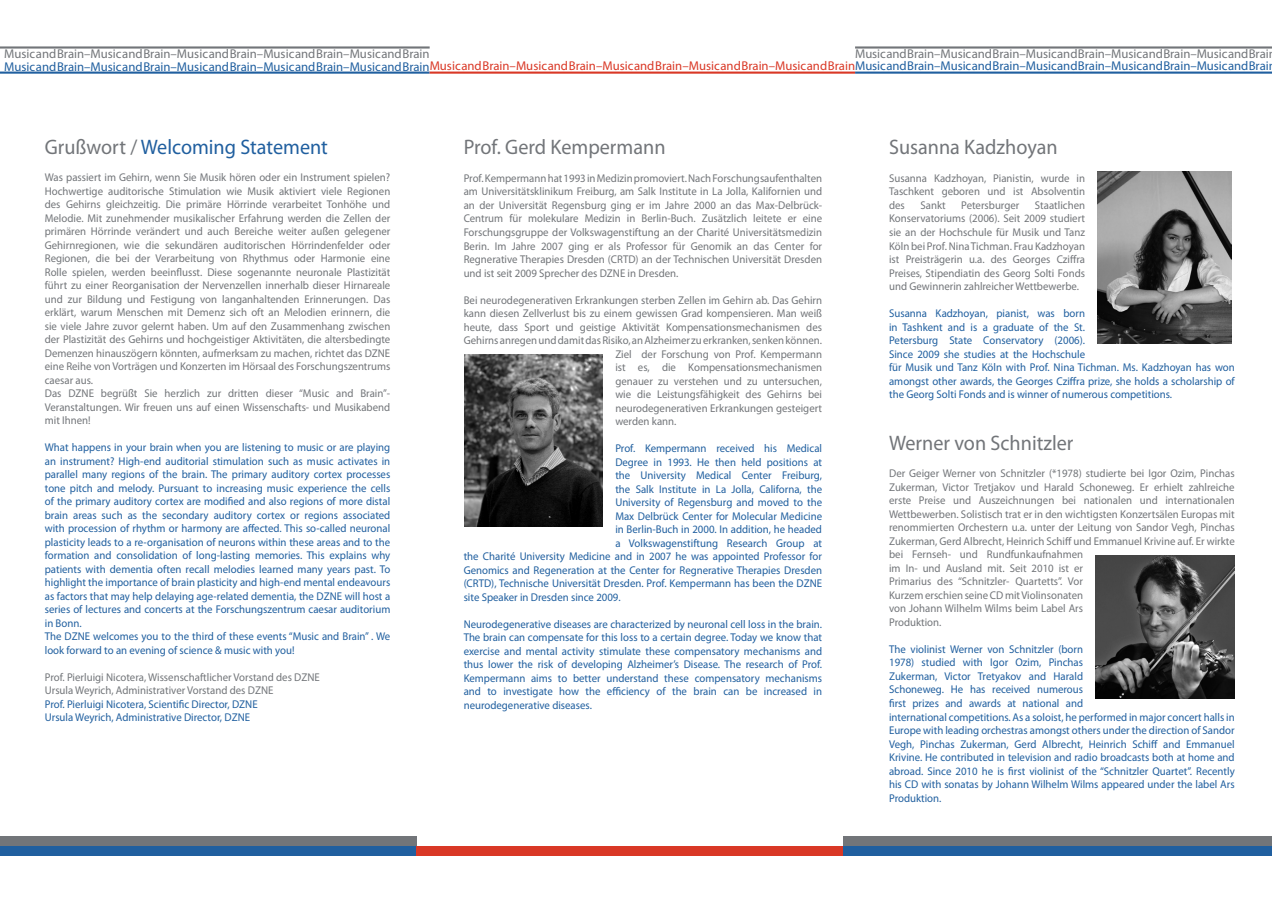
<style>
.page{position:relative;width:1272px;height:902px;background:#fff}
.page>*{position:absolute;margin:0;border:0;box-sizing:border-box;transform-origin:0 0}
.t1{font:21px "Myriad Pro";color:#727579;scale:.96 1}
.t2{font:21px "Myriad Pro";color:#205f9f;scale:.96 1}
.t3{font:12.75px "Myriad Pro";color:#205f9f}
.t4{font:12.75px "Myriad Pro";color:#727579}
.t5{font:11.25px/13.5px "Myriad Pro";color:#727579;text-align:justify;scale:.96 1}
.t6{font:11.25px/13.5px "Myriad Pro";color:#205f9f;scale:.96 1}
.s1{color:#d93826}
.s2{color:#727579}
</style>
<div class="page">
<div style="left:0;top:835px;width:416px;height:10px;background:#727579"></div>
<div style="left:0;top:845px;width:416px;height:10px;background:#205f9f"></div>
<div style="left:416px;top:845px;width:427px;height:10px;background:#d93826"></div>
<hr style="left:855px;top:72px;width:416px;height:2px;background:#205f9f">
<hr style="left:855px;top:46px;width:416px;height:3px;background:#727579">
<hr style="left:0;top:72px;width:429px;height:2px;background:#205f9f">
<hr style="left:0;top:46px;width:429px;height:3px;background:#727579">
<div style="left:843px;top:835px;width:428px;height:10px;background:#727579"></div>
<div style="left:843px;top:845px;width:428px;height:10px;background:#205f9f"></div>
<hr style="left:429px;top:72px;width:426px;height:2px;background:#d93826">
<img style="left:1095px;top:555px;width:139px;height:143px">
<img style="left:1097px;top:171px;width:134px;height:172px">
<img style="left:464px;top:355px;width:138px;height:171px">
<p class="t4" style="left:4px;top:46px;width:427px">Music and Brain–Music and Brain–Music and Brain–Music and Brain–Music and Brain</p>
<p class="t4" style="left:855px;top:46px;width:415px">Music and Brain–Music and Brain–Music and Brain–Music and Brain–Music and Brai</p>
<p class="t3" style="left:4px;top:58px;width:1265px">Music and Brain–Music and Brain–Music and Brain–Music and Brain–Music and Brain<span class="s1">Music and Brain–Music and Brain–Music and Brain–Music and Brain–Music and Brain</span>Music and Brain–Music and Brain–Music and Brain–Music and Brain–Music and Brai</p>
<p class="t2" style="left:45px;top:134px;width:296px"><span class="s2">Grußwort /</span> Welcoming Statement</p>
<p class="t5" style="left:45px;top:170px;width:361px">Was passiert im Gehirn, wenn Sie Musik hören oder ein Instrument spielen?<br>Hochwertige auditorische Stimulation wie Musik aktiviert viele Regionen des Gehirns gleichzeitig. Die primäre Hörrinde verarbeitet Tonhöhe und Melodie. Mit zunehmender musikalischer Erfahrung werden die Zellen der primären Hörrinde verändert und auch Bereiche weiter außen gelegener Gehirnregionen, wie die sekundären auditorischen Hörrindenfelder oder Regionen, die bei der Verarbeitung von Rhythmus oder Harmonie eine Rolle spielen, werden beeinflusst. Diese sogenannte neuronale Plastizität führt zu einer Reorganisation der Nervenzellen innerhalb dieser Hirnareale und zur Bildung und Festigung von langanhaltenden Erinnerungen. Das erklärt, warum Menschen mit Demenz sich oft an Melodien erinnern, die sie viele Jahre zuvor gelernt haben. Um auf den Zusammenhang zwischen der Plastizität des Gehirns und hochgeistiger Aktivitäten, die altersbedingte Demenzen hinauszögern könnten, aufmerksam zu machen, richtet das DZNE eine Reihe von Vorträgen und Konzerten im Hörsaal des Forschungszentrums caesar aus.</p>
<p class="t5" style="left:45px;top:386px;width:361px">Das DZNE begrüßt Sie herzlich zur dritten dieser “Music and Brain”- Veranstaltungen. Wir freuen uns auf einen Wissenschafts- und Musikabend mit Ihnen!</p>
<p class="t6" style="left:45px;top:440px;width:361px;text-align:justify">What happens in your brain when you are listening to music or are playing an instrument? High-end auditorial stimulation such as music activates in parallel many regions of the brain. The primary auditory cortex processes tone pitch and melody. Pursuant to increasing music experience the cells of the primary auditory cortex are modified and also regions of more distal brain areas such as the secondary auditory cortex or regions associated with procession of rhythm or harmony are affected. This so-called neuronal plasticity leads to a re-organisation of neurons within these areas and to the formation and consolidation of long-lasting memories. This explains why patients with dementia often recall melodies learned many years past. To highlight the importance of brain plasticity and high-end mental endeavours as factors that may help delaying age-related dementia, the DZNE will host a series of lectures and concerts at the Forschungszentrum caesar auditorium in Bonn.</p>
<p class="t6" style="left:45px;top:629px;width:361px">The DZNE welcomes you to the third of these events “Music and Brain” . We look forward to an evening of science &amp; music with you!</p>
<p class="t5" style="left:45px;top:670px;width:288px">Prof. Pierluigi Nicotera, Wissenschaftlicher Vorstand des DZNE</p>
<p class="t5" style="left:45px;top:683px;width:240px">Ursula Weyrich, Administrativer Vorstand des DZNE</p>
<p class="t6" style="left:45px;top:697px;width:223px">Prof. Pierluigi Nicotera, Scientific Director, DZNE</p>
<p class="t6" style="left:45px;top:710px;width:215px">Ursula Weyrich, Administrative Director, DZNE</p>
<p class="t1" style="left:463px;top:134px;width:212px">Prof. Gerd Kempermann</p>
<p class="t5" style="left:463px;top:171px;width:375px">Prof. Kempermann hat 1993 in Medizin promoviert. Nach Forschungsaufenthalten am Universitätsklinikum Freiburg, am Salk Institute in La Jolla, Kalifornien und an der Universität Regensburg ging er im Jahre 2000 an das Max-Delbrück-Centrum für molekulare Medizin in Berlin-Buch. Zusätzlich leitete er eine Forschungsgruppe der Volkswagenstiftung an der Charité Universitätsmedizin Berin. Im Jahre 2007 ging er als Professor für Genomik an das Center for Regnerative Therapies Dresden (CRTD) an der Technischen Universität Dresden und ist seit 2009 Sprecher des DZNE in Dresden.</p>
<p class="t5" style="left:463px;top:293px;width:375px">Bei neurodegenerativen Erkrankungen sterben Zellen im Gehirn ab. Das Gehirn</p>
<p class="t5" style="left:463px;top:306px;width:375px">kann diesen Zellverlust bis zu einem gewissen Grad kompensieren. Man weiß</p>
<p class="t5" style="left:463px;top:320px;width:375px">heute, dass Sport und geistige Aktivität Kompensationsmechanismen des</p>
<p class="t5" style="left:463px;top:333px;width:375px">Gehirns anregen und damit das Risiko, an Alzheimer zu erkranken, senken können.</p>
<p class="t5" style="left:615px;top:347px;width:217px">Ziel der Forschung von Prof. Kempermann</p>
<p class="t5" style="left:615px;top:360px;width:217px">ist es, die Kompensationsmechanismen</p>
<p class="t5" style="left:615px;top:374px;width:217px">genauer zu verstehen und zu untersuchen,</p>
<p class="t5" style="left:615px;top:387px;width:217px">wie die Leistungsfähigkeit des Gehirns bei</p>
<p class="t5" style="left:615px;top:401px;width:217px">neurodegenerativen Erkrankungen gesteigert</p>
<p class="t5" style="left:615px;top:414px;width:65px">werden kann.</p>
<p class="t6" style="left:615px;top:441px;width:217px">Prof. Kempermann received his Medical</p>
<p class="t6" style="left:615px;top:455px;width:217px">Degree in 1993. He then held positions at</p>
<p class="t6" style="left:615px;top:468px;width:217px">the University Medical Center Freiburg,</p>
<p class="t6" style="left:615px;top:482px;width:217px">the Salk Institute in La Jolla, Californa, the</p>
<p class="t6" style="left:615px;top:495px;width:217px">University of Regensburg and moved to the</p>
<p class="t6" style="left:615px;top:509px;width:217px">Max Delbrück Center for Molecular Medicine</p>
<p class="t6" style="left:615px;top:522px;width:217px">in Berlin-Buch in 2000. In addition, he headed</p>
<p class="t6" style="left:615px;top:536px;width:217px">a Volkswagenstiftung Research Group at</p>
<p class="t6" style="left:463px;top:549px;width:375px">the Charité University Medicine and in 2007 he was appointed Professor for</p>
<p class="t6" style="left:463px;top:563px;width:375px">Genomics and Regeneration at the Center for Regnerative Therapies Dresden</p>
<p class="t6" style="left:463px;top:576px;width:375px">(CRTD), Technische Universität Dresden. Prof. Kempermann has been the DZNE</p>
<p class="t6" style="left:463px;top:590px;width:165px">site Speaker in Dresden since 2009.</p>
<p class="t6" style="left:463px;top:617px;width:375px;text-align:justify">Neurodegenerative diseases are characterized by neuronal cell loss in the brain.<br>The brain can compensate for this loss to a certain degree. Today we know that exercise and mental activity stimulate these compensatory mechanisms and thus lower the risk of developing Alzheimer’s Disease. The research of Prof.<br>Kempermann aims to better understand these compensatory mechanisms and to investigate how the efficiency of the brain can be increased in neurodegenerative diseases.</p>
<p class="t1" style="left:889px;top:134px;width:177px">Susanna Kadzhoyan</p>
<p class="t5" style="left:889px;top:171px;width:206px">Susanna Kadzhoyan, Pianistin, wurde in Taschkent geboren und ist Absolventin des</p>
<p class="t5" style="left:889px;top:198px;width:206px;text-indent:146px">Staatlichen Konservatoriums (2006). Seit 2009 studiert sie an der Hochschule für Musik und Tanz Köln bei Prof. Nina Tichman. Frau Kadzhoyan ist Preisträgerin u.a. des Georges Cziffra Preises, Stipendiatin des Georg Solti Fonds und Gewinnerin zahlreicher Wettbewerbe.</p>
<p class="t6" style="left:889px;top:306px;width:361px">Susanna Kadzhoyan, pianist, was born<br>in Tashkent and is a graduate of the St.<br>Petersburg State Conservatory (2006).<br>Since 2009 she studies at the Hochschule<br>für Musik und Tanz Köln with Prof. Nina Tichman. Ms. Kadzhoyan has won amongst other awards, the Georges Cziffra prize, she holds a scholarship of the Georg Solti Fonds and is winner of numerous competitions.</p>
<p class="t1" style="left:889px;top:430px;width:193px">Werner von Schnitzler</p>
<p class="t5" style="left:889px;top:466px;width:361px;text-align:left">Der Geiger Werner von Schnitzler (*1978) studierte bei Igor Ozim, Pinchas Zukerman, Victor Tretjakov und Harald Schoneweg. Er erhielt zahlreiche erste Preise und Auszeichnungen bei nationalen und internationalen Wettbewerben. Solistisch trat er in den wichtigsten Konzertsälen Europas mit renommierten Orchestern u.a. unter der Leitung von Sandor Vegh, Pinchas Zukerman, Gerd Albrecht, Heinrich Schiff und Emmanuel Krivine auf. Er wirkte bei Fernseh- und Rundfunkaufnahmen<br>im In- und Ausland mit. Seit 2010 ist er<br>Primarius des “Schnitzler- Quartetts”. Vor<br>Kurzem erschien seine CD mit Violinsonaten<br>von Johann Wilhelm Wilms beim Label Ars<br>Produktion.</p>
<p class="t6" style="left:889px;top:642px;width:361px">The violinist Werner von Schnitzler (born<br>1978) studied with Igor Ozim, Pinchas<br>Zukerman, Victor Tretyakov and Harald<br>Schoneweg. He has received numerous<br>first prizes and awards at national and<br>international competitions. As a soloist, he performed in major concert halls in Europe with leading orchestras amongst others under the direction of Sandor Vegh, Pinchas Zukerman, Gerd Albrecht, Heinrich Schiff and Emmanuel Krivine. He contributed in television and radio broadcasts both at home and abroad. Since 2010 he is first violinist of the “Schnitzler Quartet”. Recently his CD with sonatas by Johann Wilhelm Wilms appeared under the label Ars Produktion.</p>
<p class="t5" style="left:920px;top:198px;width:28px">Sankt</p>
<p class="t5" style="left:961px;top:198px;width:62px">Petersburger</p>
</div>
